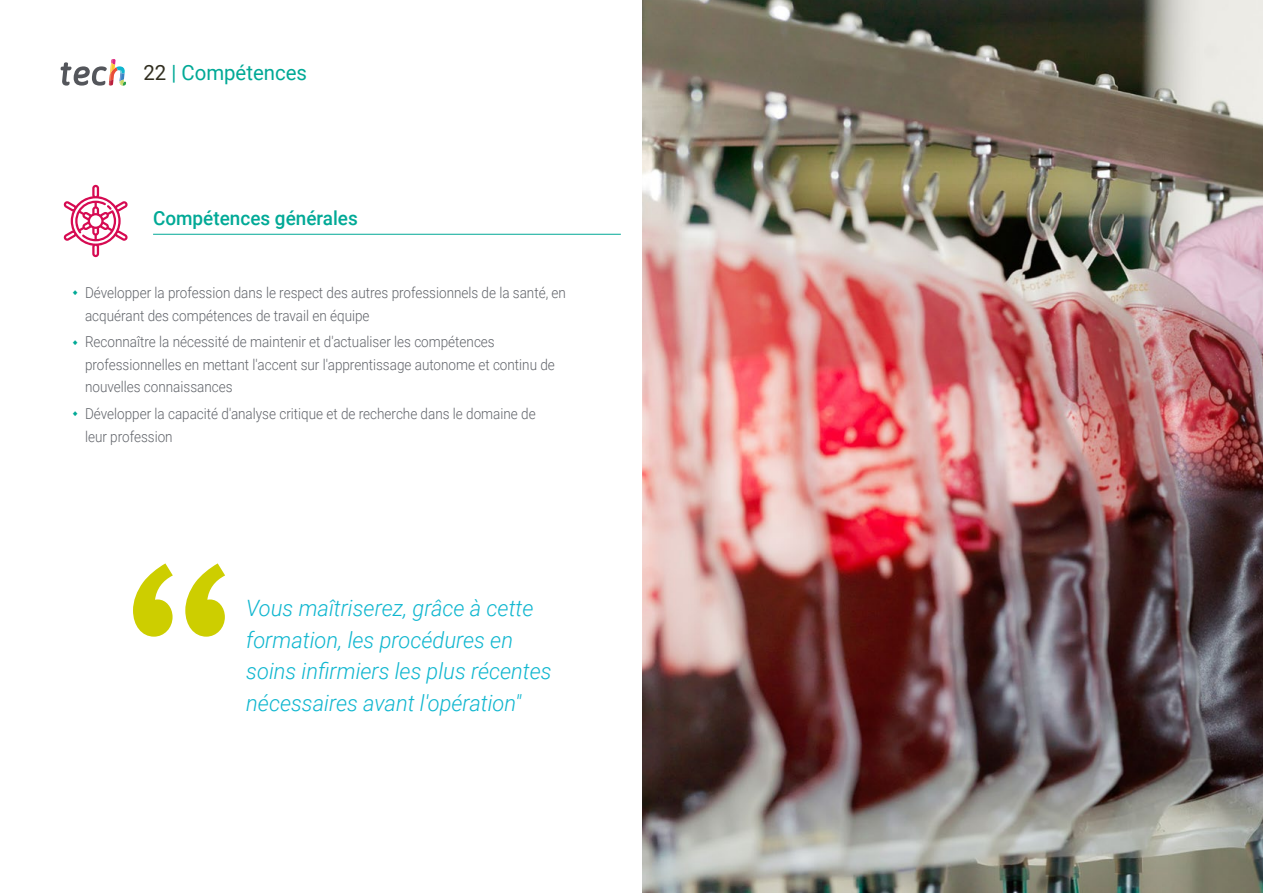
<style>
.page{position:relative;width:1263px;height:893px;background:#fff}
.page>*{position:absolute;margin:0;border:0;box-sizing:border-box;transform-origin:0 0}
.t1{font:italic 300 22.5px/31.5px "Roboto";color:#0fb6cf}
.t2{font:21px "Roboto";color:#00a996}
.t3{font:500 19.5px "Roboto";color:#00a996}
.t4{font:300 15px/22.5px "Roboto";color:#61646a;scale:.9 1}
.s1{color:#312e20}
</style>
<div class="page">
<svg style="left:61px;top:59px;width:65px;height:27px"></svg>
<img style="left:642px;top:0;width:621px;height:893px">
<hr style="left:153px;top:234px;width:468px;height:1px;background:#00a996">
<svg style="left:63px;top:185px;width:65px;height:72px"></svg>
<svg style="left:133px;top:563px;width:92px;height:74px"></svg>
<h2 class="t2" style="left:144px;top:57px;width:165px"><span class="s1">22</span> | Compétences</h2>
<h3 class="t3" style="left:153px;top:205px;width:206px">Compétences générales</h3>
<p class="t4" style="left:85px;top:281px;width:536px">Développer la profession dans le respect des autres professionnels de la santé, en acquérant des compétences de travail en équipe</p>
<p class="t4" style="left:85px;top:330px;width:523px">Reconnaître la nécessité de maintenir et d'actualiser les compétences professionnelles en mettant l'accent sur l'apprentissage autonome et continu de nouvelles connaissances</p>
<p class="t4" style="left:85px;top:402px;width:502px">Développer la capacité d'analyse critique et de recherche dans le domaine de leur profession</p>
<h1 class="t1" style="left:246px;top:592px;width:307px">Vous maîtriserez, grâce à cette formation, les procédures en soins infirmiers les plus récentes nécessaires avant l'opération"</h1>
</div>
